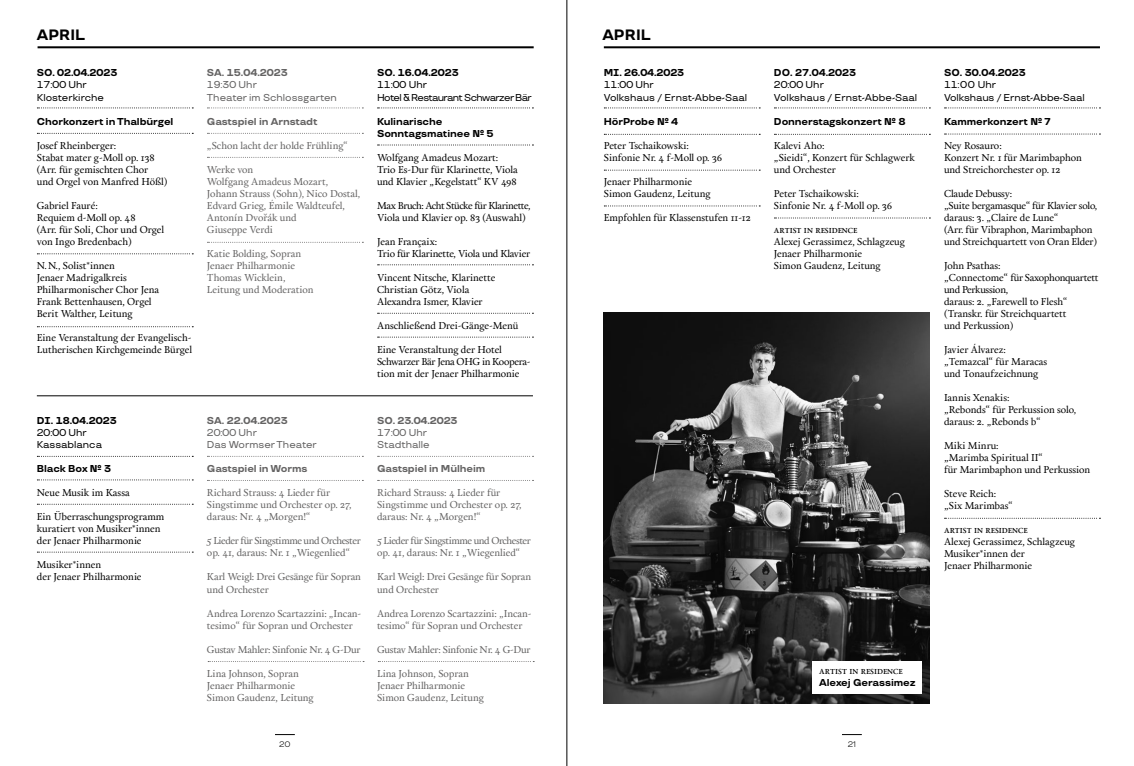
<style>
.page{position:relative;width:1134px;height:766px;background:#fff}
.page>*{position:absolute;margin:0;border:0;box-sizing:border-box;transform-origin:0 0}
.t1{font:700 15px "TT Travels";color:#000}
.t2{font:10px/12px "Calendas Plus";color:#000}
.t3{font:10px/12px "Calendas Plus";color:#646363}
.t4{font:700 10px/12px "TT Travels";letter-spacing:-.01em;color:#000}
.t5{font:10px/12px "Calendas Plus";letter-spacing:-.02em;color:#000}
.t6{font:500 10px/12px "TT Travels";color:#000}
.t7{font:10px/12px "Calendas Plus";letter-spacing:-.04em;color:#646363}
.t8{font:700 10px "TT Travels";letter-spacing:-.01em;color:#646363}
.t9{font:10px/12px "Calendas Plus";letter-spacing:-.03em;color:#000}
.t10{font:500 10px/12px "TT Travels";color:#646363}
.t11{font:10px/12px "Calendas Plus";letter-spacing:-.04em;color:#000}
.t12{font:10px "Calendas Plus";letter-spacing:-.02em;color:#646363}
.t13{font:500 10px/12px "TT Travels";letter-spacing:-.06em;color:#000}
.t14{font:8px "TT Travels";color:#000}
</style>
<div class="page">
<svg style="left:275px;top:734px;width:20px;height:1px"></svg>
<svg style="left:842px;top:734px;width:20px;height:1px"></svg>
<hr style="left:567px;top:0;width:1px;height:765px;background:#000">
<hr style="left:38px;top:46px;width:496px;height:2px;background:#000">
<svg style="left:378px;top:107px;width:155px;height:1px"></svg>
<svg style="left:378px;top:144px;width:155px;height:1px"></svg>
<svg style="left:207px;top:107px;width:156px;height:1px"></svg>
<svg style="left:207px;top:133px;width:156px;height:1px"></svg>
<hr style="left:604px;top:46px;width:496px;height:2px;background:#000">
<svg style="left:944px;top:107px;width:156px;height:1px"></svg>
<svg style="left:944px;top:133px;width:156px;height:1px"></svg>
<svg style="left:207px;top:242px;width:156px;height:1px"></svg>
<svg style="left:378px;top:264px;width:155px;height:1px"></svg>
<svg style="left:37px;top:107px;width:156px;height:1px"></svg>
<svg style="left:37px;top:133px;width:156px;height:1px"></svg>
<svg style="left:37px;top:253px;width:156px;height:1px"></svg>
<svg style="left:774px;top:107px;width:156px;height:1px"></svg>
<svg style="left:774px;top:134px;width:156px;height:1px"></svg>
<svg style="left:604px;top:107px;width:156px;height:1px"></svg>
<svg style="left:604px;top:134px;width:156px;height:1px"></svg>
<svg style="left:604px;top:169px;width:156px;height:1px"></svg>
<svg style="left:37px;top:503px;width:156px;height:1px"></svg>
<svg style="left:207px;top:480px;width:156px;height:1px"></svg>
<svg style="left:37px;top:479px;width:156px;height:1px"></svg>
<hr style="left:37px;top:395px;width:496px;height:1px;background:#000">
<svg style="left:37px;top:455px;width:156px;height:1px"></svg>
<svg style="left:37px;top:326px;width:156px;height:1px"></svg>
<svg style="left:207px;top:157px;width:156px;height:1px"></svg>
<svg style="left:378px;top:312px;width:155px;height:1px"></svg>
<svg style="left:378px;top:336px;width:155px;height:1px"></svg>
<svg style="left:37px;top:551px;width:156px;height:1px"></svg>
<svg style="left:378px;top:480px;width:155px;height:1px"></svg>
<svg style="left:604px;top:205px;width:156px;height:1px"></svg>
<svg style="left:774px;top:217px;width:156px;height:1px"></svg>
<svg style="left:944px;top:517px;width:156px;height:1px"></svg>
<img style="left:604px;top:312px;width:326px;height:391px">
<div style="left:812px;top:661px;width:109px;height:32px;background:#fff"></div>
<h1 class="t1" style="left:37px;top:26px;width:50px">APRIL</h1>
<p class="t4" style="left:37px;top:67px;width:82px">SO. 02.04.2023</p>
<p class="t6" style="left:37px;top:79px;width:69px">17:00 Uhr<br>Klosterkirche</p>
<p class="t4" style="left:37px;top:115px;width:138px">Chorkonzert in Thalbürgel</p>
<p class="t2" style="left:37px;top:139px;width:132px">Josef Rheinberger:<br>Stabat mater g-Moll op. 138 (Arr. für gemischten Chor<br>und Orgel von Manfred Hößl)</p>
<p class="t2" style="left:37px;top:199px;width:129px">Gabriel Fauré:<br>Requiem d-Moll op. 48<br>(Arr. für Soli, Chor und Orgel von Ingo Bredenbach)</p>
<p class="t2" style="left:37px;top:259px;width:124px">N.N., Solist*innen<br>Jenaer Madrigalkreis<br>Philharmonischer Chor Jena<br>Frank Bettenhausen, Orgel<br>Berit Walther, Leitung</p>
<p class="t2" style="left:37px;top:331px;width:157px">Eine Veranstaltung der Evangelisch-<br>Lutherischen Kirchgemeinde Bürgel</p>
<p class="t8" style="left:207px;top:67px;width:82px">SA. 15.04.2023</p>
<p class="t10" style="left:207px;top:79px;width:131px">19:30 Uhr<br>Theater im Schlossgarten</p>
<p class="t8" style="left:207px;top:115px;width:112px">Gastspiel in Arnstadt</p>
<p class="t3" style="left:207px;top:139px;width:142px">„Schon lacht der holde Frühling“</p>
<p class="t3" style="left:207px;top:163px;width:155px">Werke von<br>Wolfgang Amadeus Mozart,<br>Johann Strauss (Sohn), Nico Dostal,<br>Edvard Grieg, Émile Waldteufel,<br>Antonín Dvořák und<br>Giuseppe Verdi</p>
<p class="t3" style="left:207px;top:247px;width:108px">Katie Bolding, Sopran<br>Jenaer Philharmonie<br>Thomas Wicklein,<br>Leitung und Moderation</p>
<p class="t4" style="left:37px;top:414px;width:81px">DI. 18.04.2023</p>
<p class="t6" style="left:37px;top:426px;width:67px">20:00 Uhr<br>Kassablanca</p>
<p class="t4" style="left:37px;top:462px;width:76px">Black Box № 3</p>
<p class="t2" style="left:37px;top:486px;width:94px">Neue Musik im Kassa</p>
<p class="t2" style="left:37px;top:510px;width:129px">Ein Überraschungsprogramm kuratiert von Musiker*innen der Jenaer Philharmonie</p>
<p class="t2" style="left:37px;top:558px;width:106px">Musiker*innen<br>der Jenaer Philharmonie</p>
<p class="t8" style="left:207px;top:414px;width:82px">SA. 22.04.2023</p>
<p class="t10" style="left:207px;top:426px;width:111px">20:00 Uhr<br>Das Wormser Theater</p>
<p class="t8" style="left:207px;top:462px;width:102px">Gastspiel in Worms</p>
<p class="t3" style="left:207px;top:486px;width:146px">Richard Strauss: 4 Lieder für<br>Singstimme und Orchester op. 27, daraus: Nr. 4 „Morgen!“</p>
<p class="t7" style="left:207px;top:534px;width:155px">5 Lieder für Singstimme und Orchester op. 41, daraus: Nr. 1 „Wiegenlied“</p>
<p class="t3" style="left:207px;top:570px;width:156px">Karl Weigl: Drei Gesänge für Sopran und Orchester</p>
<p class="t3" style="left:207px;top:606px;width:156px">Andrea Lorenzo Scartazzini: „Incan&shy;tesimo“ für Sopran und Orchester</p>
<p class="t12" style="left:207px;top:641px;width:155px">Gustav Mahler: Sinfonie Nr. 4 G-Dur</p>
<p class="t3" style="left:207px;top:666px;width:108px">Lina Johnson, Sopran<br>Jenaer Philharmonie<br>Simon Gaudenz, Leitung</p>
<p class="t4" style="left:377px;top:67px;width:83px">SO. 16.04.2023</p>
<p class="t13" style="left:377px;top:79px;width:156px">11:00 Uhr<br>Hotel &amp; Restaurant Schwarzer Bär</p>
<p class="t4" style="left:377px;top:115px;width:118px">Kulinarische<br>Sonntagsmatinee № 5</p>
<p class="t2" style="left:377px;top:151px;width:142px">Wolfgang Amadeus Mozart:<br>Trio Es-Dur für Klarinette, Viola und Klavier „Kegelstatt“ KV 498</p>
<p class="t11" style="left:377px;top:199px;width:155px">Max Bruch: Acht Stücke für Klarinette,<br>Viola und Klavier op. 83 (Auswahl)</p>
<p class="t5" style="left:377px;top:235px;width:155px">Jean Françaix:<br>Trio für Klarinette, Viola und Klavier</p>
<p class="t2" style="left:377px;top:271px;width:120px">Vincent Nitsche, Klarinette<br>Christian Götz, Viola<br>Alexandra Ismer, Klavier</p>
<p class="t2" style="left:377px;top:319px;width:143px">Anschließend Drei-Gänge-Menü</p>
<p class="t9" style="left:377px;top:343px;width:155px">Eine Veranstaltung der Hotel<br>Schwarzer Bär Jena OHG in Koopera&shy;tion mit der Jenaer Philharmonie</p>
<h1 class="t1" style="left:602px;top:26px;width:50px">APRIL</h1>
<p class="t4" style="left:604px;top:67px;width:82px">MI. 26.04.2023</p>
<p class="t6" style="left:604px;top:79px;width:145px">11:00 Uhr<br>Volkshaus / Ernst-Abbe-Saal</p>
<p class="t4" style="left:604px;top:115px;width:76px">HörProbe № 4</p>
<p class="t2" style="left:604px;top:139px;width:120px">Peter Tschaikowski:<br>Sinfonie Nr. 4 f-Moll op. 36</p>
<p class="t2" style="left:604px;top:175px;width:108px">Jenaer Philharmonie<br>Simon Gaudenz, Leitung</p>
<p class="t2" style="left:604px;top:211px;width:148px">Empfohlen für Klassenstufen 11-12</p>
<p class="t4" style="left:774px;top:67px;width:84px">DO. 27.04.2023</p>
<p class="t6" style="left:774px;top:79px;width:145px">20:00 Uhr<br>Volkshaus / Ernst-Abbe-Saal</p>
<p class="t4" style="left:774px;top:115px;width:133px">Donnerstagskonzert № 8</p>
<p class="t2" style="left:774px;top:139px;width:143px">Kalevi Aho:<br>„Sieidi“, Konzert für Schlagwerk und Orchester</p>
<p class="t2" style="left:774px;top:187px;width:120px">Peter Tschaikowski:<br>Sinfonie Nr. 4 f-Moll op. 36</p>
<p class="t2" style="left:774px;top:223px;width:133px">artist in residence<br>Alexej Gerassimez, Schlagzeug<br>Jenaer Philharmonie<br>Simon Gaudenz, Leitung</p>
<p class="t8" style="left:377px;top:414px;width:82px">SO. 23.04.2023</p>
<p class="t10" style="left:377px;top:426px;width:54px">17:00 Uhr<br>Stadthalle</p>
<p class="t8" style="left:377px;top:462px;width:110px">Gastspiel in Mülheim</p>
<p class="t3" style="left:377px;top:486px;width:146px">Richard Strauss: 4 Lieder für<br>Singstimme und Orchester op. 27, daraus: Nr. 4 „Morgen!“</p>
<p class="t7" style="left:377px;top:534px;width:155px">5 Lieder für Singstimme und Orchester op. 41, daraus: Nr. 1 „Wiegenlied“</p>
<p class="t3" style="left:377px;top:570px;width:156px">Karl Weigl: Drei Gesänge für Sopran und Orchester</p>
<p class="t3" style="left:377px;top:606px;width:156px">Andrea Lorenzo Scartazzini: „Incan&shy;tesimo“ für Sopran und Orchester</p>
<p class="t12" style="left:377px;top:641px;width:155px">Gustav Mahler: Sinfonie Nr. 4 G-Dur</p>
<p class="t3" style="left:377px;top:666px;width:108px">Lina Johnson, Sopran<br>Jenaer Philharmonie<br>Simon Gaudenz, Leitung</p>
<p class="t2" style="left:819px;top:663px;width:85px">artist in residence</p>
<p class="t4" style="left:819px;top:676px;width:98px">Alexej Gerassimez</p>
<p class="t14" style="left:279px;top:739px;width:13px">20</p>
<p class="t14" style="left:848px;top:739px;width:10px">21</p>
<p class="t4" style="left:944px;top:67px;width:83px">SO. 30.04.2023</p>
<p class="t6" style="left:944px;top:79px;width:142px">11:00 Uhr<br>Volkshaus / Ernst-Abbe-Saal</p>
<p class="t4" style="left:944px;top:115px;width:108px">Kammerkonzert № 7</p>
<p class="t2" style="left:944px;top:139px;width:139px">Ney Rosauro:<br>Konzert Nr. 1 für Marimbaphon und Streichorchester op. 12</p>
<p class="t5" style="left:944px;top:187px;width:155px">Claude Debussy:<br>„Suite bergamasque“ für Klavier solo, daraus: 3. „Claire de Lune“<br>(Arr. für Vibraphon, Marimbaphon und Streichquartett von Oran Elder)</p>
<p class="t2" style="left:944px;top:259px;width:156px">John Psathas:<br>„Connectome“ für Saxophonquartett und Perkussion,<br>daraus: 2. „Farewell to Flesh“ (Transkr. für Streichquartett<br>und Perkussion)</p>
<p class="t2" style="left:944px;top:343px;width:105px">Javier Álvarez: „Temazcal“ für Maracas und Tonaufzeichnung</p>
<p class="t2" style="left:944px;top:391px;width:134px">Iannis Xenakis:<br>„Rebonds“ für Perkussion solo, daraus: 2. „Rebonds b“</p>
<p class="t2" style="left:944px;top:439px;width:148px">Miki Minru:<br>„Marimba Spiritual II“<br>für Marimbaphon und Perkussion</p>
<p class="t2" style="left:944px;top:487px;width:70px">Steve Reich: „Six Marimbas“</p>
<p class="t2" style="left:944px;top:523px;width:133px">artist in residence<br>Alexej Gerassimez, Schlagzeug<br>Musiker*innen der<br>Jenaer Philharmonie</p>
</div>
